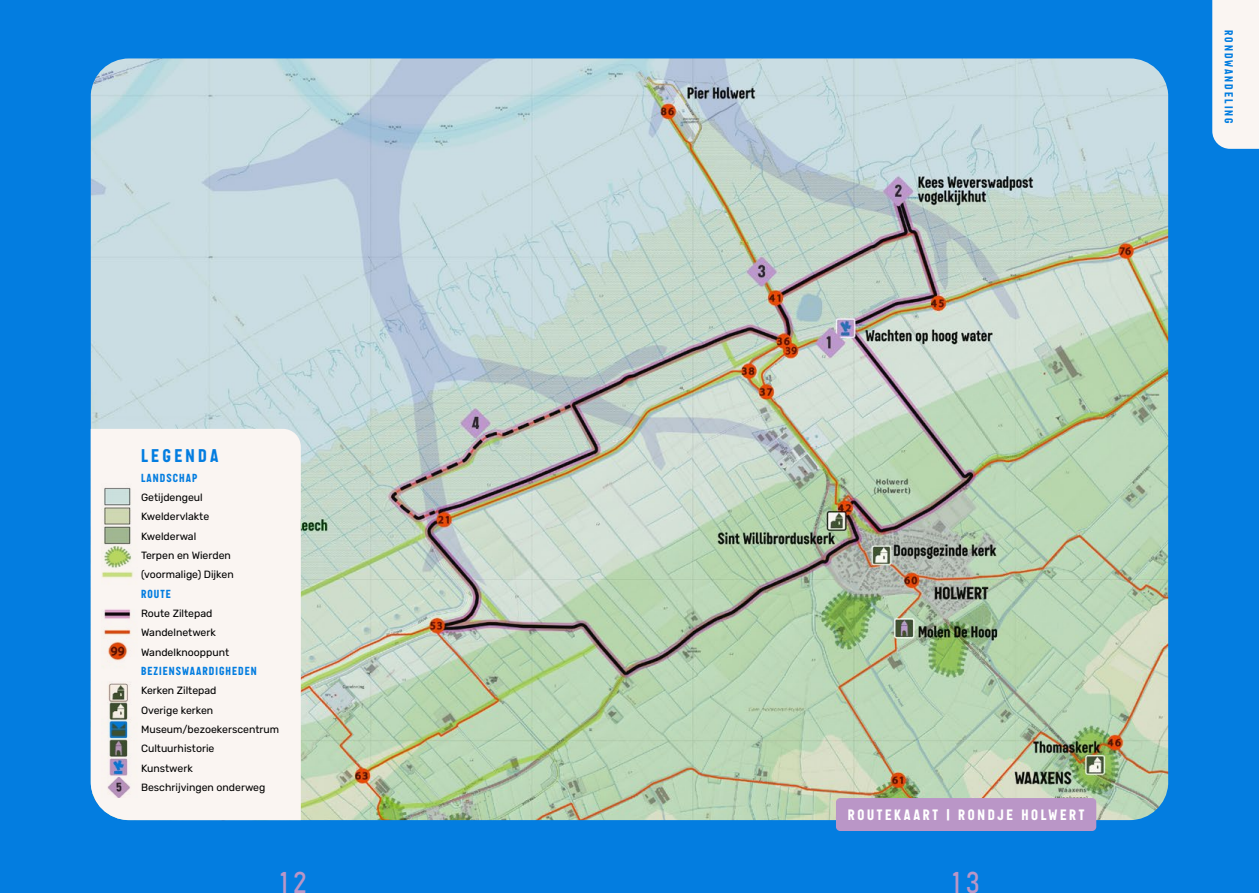
<style>
.page{position:relative;width:1259px;height:893px;background:#037de0}
.page>*{position:absolute;margin:0;border:0;box-sizing:border-box;transform-origin:0 0}
.t1{font:700 27px "Targa Pro";color:#ba96c7}
.t2{font:800 16.5px "Targa Pro";letter-spacing:.2em;color:#037de0}
.t3{font:800 13.5px "Targa Pro";letter-spacing:.2em;color:#fff}
.t4{font:10.5px/19.4px "Rubik";color:#000}
.t5{font:800 10.5px "Targa Pro";letter-spacing:.1em;color:#037de0}
.t6{font:800 10.5px "Targa Pro";letter-spacing:.2em;color:#037de0}
</style>
<div class="page">
<img style="left:91px;top:58px;width:1077px;height:762px">
<div style="left:836px;top:798px;width:260px;height:33px;background:#ba96c7;border-radius:4px"></div>
<div style="left:91px;top:429px;width:210px;height:391px;background:#faf5f2"></div>
<img style="left:102px;top:455px;width:36px;height:343px">
<div style="left:1212px;top:0;width:47px;height:149px;background:#faf5f2"></div>
<h2 class="t2" style="left:141px;top:442px;width:79px">LEGENDA</h2>
<p class="t5" style="left:141px;top:469px;width:58px">LANDSCHAP</p>
<p class="t4" style="left:141px;top:488px;width:94px">Getijdengeul<br>Kweldervlakte<br>Kwelderwal<br>Terpen en Wierden (voormalige) Dijken</p>
<p class="t5" style="left:141px;top:585px;width:31px">ROUTE</p>
<p class="t4" style="left:141px;top:604px;width:90px">Route Ziltepad<br>Wandelnetwerk<br>Wandelknooppunt</p>
<p class="t5" style="left:141px;top:662px;width:117px">BEZIENSWAARDIGHEDEN</p>
<p class="t4" style="left:141px;top:682px;width:140px">Kerken Ziltepad<br>Overige kerken<br>Museum/bezoekerscentrum<br>Cultuurhistorie<br>Kunstwerk<br>Beschrijvingen onderweg</p>
<p class="t3" style="left:848px;top:804px;width:238px">ROUTEKAART | RONDJE HOLWERT</p>
<h1 class="t1" style="left:280px;top:861px;width:28px">12</h1>
<h1 class="t1" style="left:952px;top:861px;width:29px">13</h1>
<p class="t6" style="left:1237px;top:30px;width:95px;rotate:90deg">RONDWANDELING</p>
</div>
